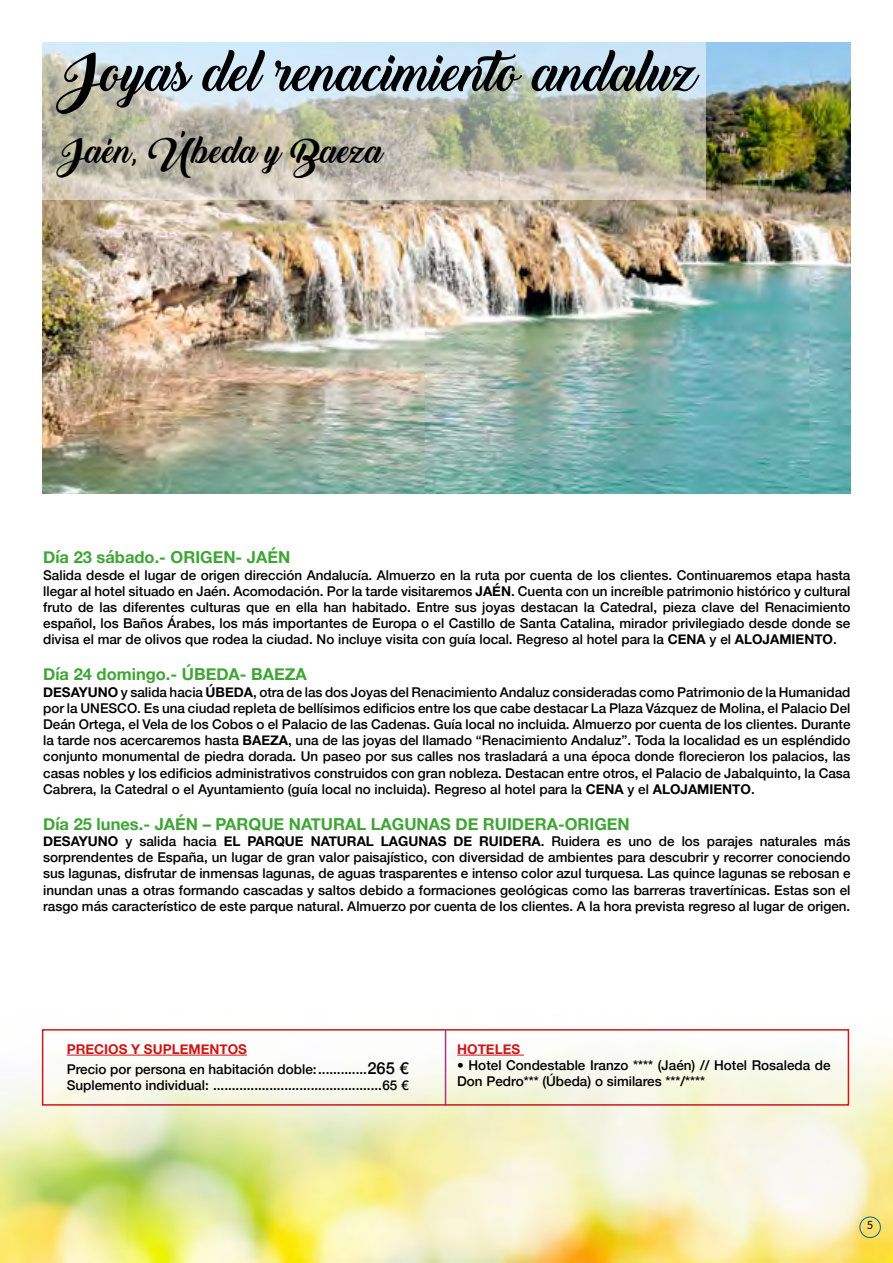
<style>
.page{position:relative;width:893px;height:1263px;background:#fff}
.page>*{position:absolute;margin:0;border:0;box-sizing:border-box;transform-origin:0 0}
.t1{font:51px "Backto Black Demo";color:#000}
.t2{font:33px "Backto Black Demo";color:#000}
.t3{font:700 16.5px "Helvetica Neue";color:#3fa535}
.t4{font:500 13.5px/16.2px "Helvetica Neue";color:#000;text-align:justify}
.t5{font:700 13.5px "Helvetica Neue";color:#cd1719}
.t6{font:11.25px "Lato";color:#000}
.s1{font-weight:700}
.s2{font-weight:700;color:#cd1719}
.s3{font-size:16.5px}
</style>
<div class="page">
<img style="left:0;top:1029px;width:893px;height:234px">
<img style="left:43px;top:43px;width:807px;height:450px">
<hr style="left:67px;top:1055px;width:180px;height:1px;background:#cd1719">
<hr style="left:457px;top:1055px;width:67px;height:1px;background:#cd1719">
<div style="left:42px;top:1029px;width:807px;height:77px;border:2px solid #cd1719"></div>
<hr style="left:445px;top:1029px;width:1px;height:77px;background:#a7358b">
<svg style="left:42px;top:42px;width:664px;height:158px;background:#c3c9c0"></svg>
<div style="left:859px;top:1216px;width:22px;height:22px;border:1px solid #006697;border-radius:50%"></div>
<h1 class="t1" style="left:57px;top:44px;width:642px">Joyas del renacimiento andaluz</h1>
<h2 class="t2" style="left:57px;top:133px;width:327px">Jaén, Úbeda y Baeza</h2>
<p class="t3" style="left:43px;top:545px;width:249px">Día 23 sábado.- ORIGEN- JAÉN</p>
<p class="t4" style="left:43px;top:566px;width:809px">Salida desde el lugar de origen dirección Andalucía. Almuerzo en la ruta por cuenta de los clientes. Continuaremos etapa hasta llegar al hotel situado en Jaén. Acomodación. Por la tarde visitaremos <span class="s1">JAÉN</span>. Cuenta con un increíble patrimonio histórico y cultural fruto de las diferentes culturas que en ella han habitado. Entre sus joyas destacan la Catedral, pieza clave del Renacimiento español, los Baños Árabes, los más importantes de Europa o el Castillo de Santa Catalina, mirador privilegiado desde donde se divisa el mar de olivos que rodea la ciudad. No incluye visita con guía local. Regreso al hotel para la <span class="s1">CENA</span> y el <span class="s1">ALOJAMIENTO</span>.</p>
<p class="t3" style="left:43px;top:662px;width:265px">Día 24 domingo.- ÚBEDA- BAEZA</p>
<p class="t4" style="left:43px;top:683px;width:809px"><span class="s1">DESAYUNO</span> y salida hacia <span class="s1">ÚBEDA</span>, otra de las dos Joyas del Renacimiento Andaluz consideradas como Patrimonio de la Humanidad por la UNESCO. Es una ciudad repleta de bellísimos edificios entre los que cabe destacar La Plaza Vázquez de Molina, el Palacio Del Deán Ortega, el Vela de los Cobos o el Palacio de las Cadenas. Guía local no incluida. Almuerzo por cuenta de los clientes. Durante la tarde nos acercaremos hasta <span class="s1">BAEZA</span>, una de las joyas del llamado “Renacimiento Andaluz”. Toda la localidad es un espléndido conjunto monumental de piedra dorada. Un paseo por sus calles nos trasladará a una época donde florecieron los palacios, las casas nobles y los edificios administrativos construidos con gran nobleza. Destacan entre otros, el Palacio de Jabalquinto, la Casa Cabrera, la Catedral o el Ayuntamiento (guía local no incluida). Regreso al hotel para la <span class="s1">CENA</span> y el <span class="s1">ALOJAMIENTO</span>.</p>
<p class="t3" style="left:43px;top:811px;width:588px">Día 25 lunes.- JAÉN – PARQUE NATURAL LAGUNAS DE RUIDERA-ORIGEN</p>
<p class="t4" style="left:43px;top:832px;width:809px"><span class="s1">DESAYUNO</span> y salida hacia <span class="s1">EL PARQUE NATURAL LAGUNAS DE RUIDERA</span>. Ruidera es uno de los parajes naturales más sorprendentes de España, un lugar de gran valor paisajístico, con diversidad de ambientes para descubrir y recorrer conociendo sus lagunas, disfrutar de inmensas lagunas, de aguas trasparentes e intenso color azul turquesa. Las quince lagunas se rebosan e inundan unas a otras formando cascadas y saltos debido a formaciones geológicas como las barreras travertínicas. Estas son el rasgo más característico de este parque natural. Almuerzo por cuenta de los clientes. A la hora prevista regreso al lugar de origen.</p>
<p class="t4" style="left:67px;top:1038px;width:344px;line-height:19.8px"><span class="s2">PRECIOS Y SUPLEMENTOS<br></span>Precio por persona en habitación doble:.............<span class="s3">265 €</span></p>
<p class="t4" style="left:67px;top:1076px;width:343px">Suplemento individual: .............................................65 €</p>
<p class="t5" style="left:457px;top:1038px;width:65px">HOTELES</p>
<p class="t4" style="left:457px;top:1056px;width:375px">• Hotel Condestable Iranzo **** (Jaén) // Hotel Rosaleda de<br>Don Pedro*** (Úbeda) o similares ***/****</p>
<p class="t6" style="left:867px;top:1217px;width:8px">5</p>
</div>
